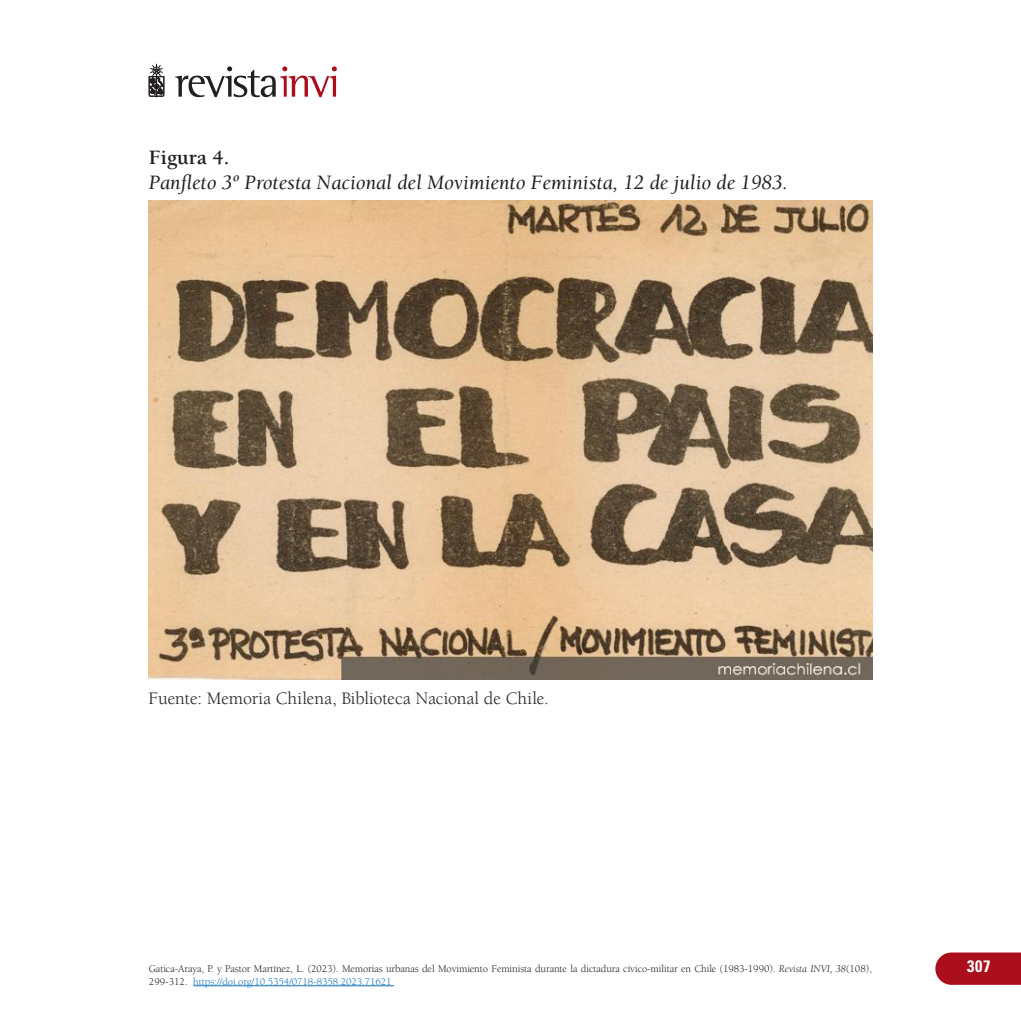
<style>
.page{position:relative;width:1021px;height:1021px;background:#fff}
.page>*{position:absolute;margin:0;border:0;box-sizing:border-box;transform-origin:0 0}
.sub_tablas{font:italic 21px "Berkeley Std";color:#231f20}
.sub_tablas-2{font:700 21px "Berkeley Std";color:#231f20}
.pie_de_foto{font:18px "Berkeley Std";letter-spacing:-.005em;color:#231f20}
.t1{font:700 condensed 16.5px "Univers LT Std";color:#fff}
.t2{font:10.5px "Berkeley Std";letter-spacing:-.01em;color:#231f20}
.t3{font:10.5px "Berkeley Std";letter-spacing:-.01em;color:#1074bc}
.s1{font-style:italic}
.s2{color:#231f20}
</style>
<div class="page">
<svg style="left:175px;top:66px;width:162px;height:31px"></svg>
<svg style="left:149px;top:64px;width:15px;height:33px"></svg>
<svg style="left:935px;top:952px;width:85px;height:32px;background:#af1c28"></svg>
<hr style="left:193px;top:985px;width:201px;height:1px;background:#1074bc">
<img style="left:148px;top:201px;width:724px;height:478px">
<p class="sub_tablas-2" style="left:149px;top:146px;width:82px">Figura 4.</p>
<p class="sub_tablas" style="left:149px;top:171px;width:640px">Panfleto 3º Protesta Nacional del Movimiento Feminista, 12 de julio de 1983.</p>
<p class="pie_de_foto" style="left:148px;top:688px;width:402px">Fuente: Memoria Chilena, Biblioteca Nacional de Chile.</p>
<p class="t2" style="left:149px;top:963px;width:724px">Gatica-Araya, P. y Pastor Martínez, L. (2023). Memorias urbanas del Movimiento Feminista durante la dictadura cívico-militar en Chile (1983-1990). <span class="s1">Revista INVI, 38</span>(108),</p>
<h3 class="t1" style="left:967px;top:956px;width:25px">307</h3>
<p class="t3" style="left:149px;top:975px;width:244px"><span class="s2">299-312</span><span class="s2">.</span> https://doi.org/10.5354/0718-8358.2023.71621</p>
</div>
